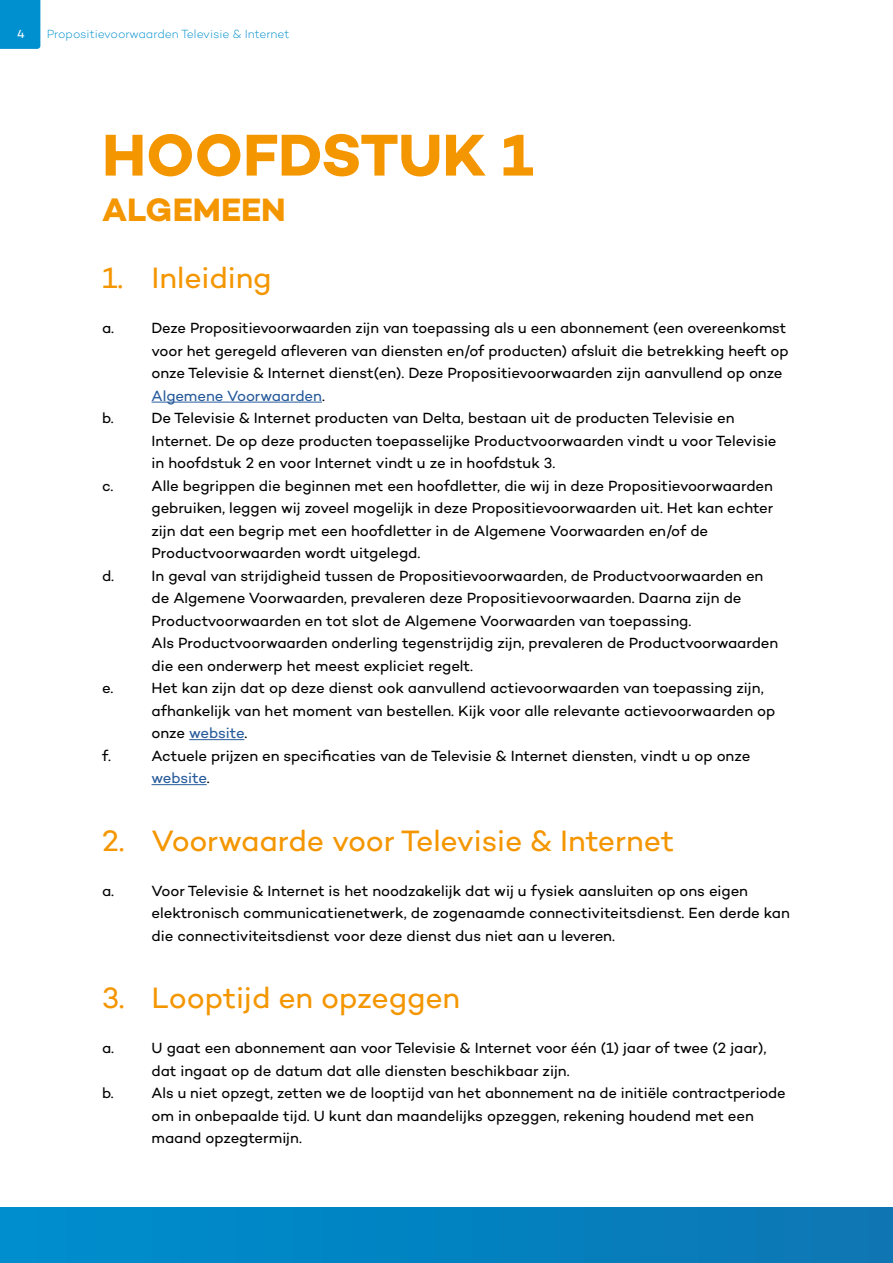
<style>
.page{position:relative;width:893px;height:1263px;background:#fff}
.page>*{position:absolute;margin:0;border:0;box-sizing:border-box;transform-origin:0 0}
.t1{font:700 60px "Campton";color:#f49600}
.t2{font:700 33px "Campton";color:#f49600}
.t3{font:30px "Campton";letter-spacing:-.005em;color:#f49600}
.t4{font:15px/22.5px "Campton";letter-spacing:-.005em;color:#000}
.t5{font:300 12px "Campton";letter-spacing:-.01em;color:#008fcf}
.t6{font:12px "Campton";color:#fff}
.s1{color:#275b9b}
</style>
<div class="page">
<div style="left:0;top:0;width:40px;height:49px;background:#008fcf"></div>
<hr style="left:152px;top:402px;width:170px;height:1px;background:#275b9b">
<hr style="left:189px;top:739px;width:55px;height:1px;background:#275b9b">
<hr style="left:152px;top:784px;width:55px;height:1px;background:#275b9b">
<div style="left:0;top:1208px;width:893px;height:55px;background:linear-gradient(to right,#008ecf,#0c76b3)"></div>
<p class="t6" style="left:17px;top:27px;width:9px">4</p>
<p class="t5" style="left:47px;top:26px;width:244px">Propositievoorwaarden Televisie &amp; Internet</p>
<h1 class="t1" style="left:102px;top:117px;width:433px">HOOFDSTUK 1</h1>
<h2 class="t2" style="left:102px;top:188px;width:185px">ALGEMEEN</h2>
<h3 class="t3" style="left:102px;top:259px;width:171px">1. Inleiding</h3>
<p class="t4" style="left:102px;top:316px;width:14px">a.</p>
<p class="t4" style="left:152px;top:316px;width:639px">Deze Propositievoorwaarden zijn van toepassing als u een abonnement (een overeenkomst voor het geregeld afleveren van diensten en/of producten) afsluit die betrekking heeft op onze Televisie &amp; Internet dienst(en). Deze Propositievoorwaarden zijn aanvullend op onze <span class="s1">Algemene Voorwaarden</span>.</p>
<p class="t4" style="left:102px;top:406px;width:13px">b.</p>
<p class="t4" style="left:152px;top:406px;width:627px">De Televisie &amp; Internet producten van Delta, bestaan uit de producten Televisie en<br>Internet. De op deze producten toepasselijke Productvoorwaarden vindt u voor Televisie in hoofdstuk 2 en voor Internet vindt u ze in hoofdstuk 3.</p>
<p class="t4" style="left:102px;top:474px;width:13px">c.</p>
<p class="t4" style="left:152px;top:474px;width:623px">Alle begrippen die beginnen met een hoofdletter, die wij in deze Propositievoorwaarden gebruiken, leggen wij zoveel mogelijk in deze Propositievoorwaarden uit. Het kan echter zijn dat een begrip met een hoofdletter in de Algemene Voorwaarden en/of de Productvoorwaarden wordt uitgelegd.</p>
<p class="t4" style="left:102px;top:564px;width:14px">d.</p>
<p class="t4" style="left:152px;top:564px;width:628px">In geval van strijdigheid tussen de Propositievoorwaarden, de Productvoorwaarden en de Algemene Voorwaarden, prevaleren deze Propositievoorwaarden. Daarna zijn de Productvoorwaarden en tot slot de Algemene Voorwaarden van toepassing.<br>Als Productvoorwaarden onderling tegenstrijdig zijn, prevaleren de Productvoorwaarden die een onderwerp het meest expliciet regelt.</p>
<p class="t4" style="left:102px;top:676px;width:13px">e.</p>
<p class="t4" style="left:152px;top:676px;width:625px">Het kan zijn dat op deze dienst ook aanvullend actievoorwaarden van toepassing zijn, afhankelijk van het moment van bestellen. Kijk voor alle relevante actievoorwaarden op onze <span class="s1">website</span>.</p>
<p class="t4" style="left:102px;top:744px;width:11px">f.</p>
<p class="t4" style="left:152px;top:744px;width:600px">Actuele prijzen en specificaties van de Televisie &amp; Internet diensten, vindt u op onze <span class="s1">website</span>.</p>
<h3 class="t3" style="left:102px;top:822px;width:574px">2. Voorwaarde voor Televisie &amp; Internet</h3>
<p class="t4" style="left:102px;top:879px;width:14px">a.</p>
<p class="t4" style="left:152px;top:879px;width:640px">Voor Televisie &amp; Internet is het noodzakelijk dat wij u fysiek aansluiten op ons eigen elektronisch communicatienetwerk, de zogenaamde connectiviteitsdienst. Een derde kan die connectiviteitsdienst voor deze dienst dus niet aan u leveren.</p>
<h3 class="t3" style="left:102px;top:979px;width:360px">3. Looptijd en opzeggen</h3>
<p class="t4" style="left:102px;top:1036px;width:14px">a.</p>
<p class="t4" style="left:152px;top:1036px;width:616px">U gaat een abonnement aan voor Televisie &amp; Internet voor één (1) jaar of twee (2 jaar), dat ingaat op de datum dat alle diensten beschikbaar zijn.</p>
<p class="t4" style="left:102px;top:1081px;width:13px">b.</p>
<p class="t4" style="left:152px;top:1081px;width:636px">Als u niet opzegt, zetten we de looptijd van het abonnement na de initiële contractperiode om in onbepaalde tijd. U kunt dan maandelijks opzeggen, rekening houdend met een maand opzegtermijn.</p>
</div>
